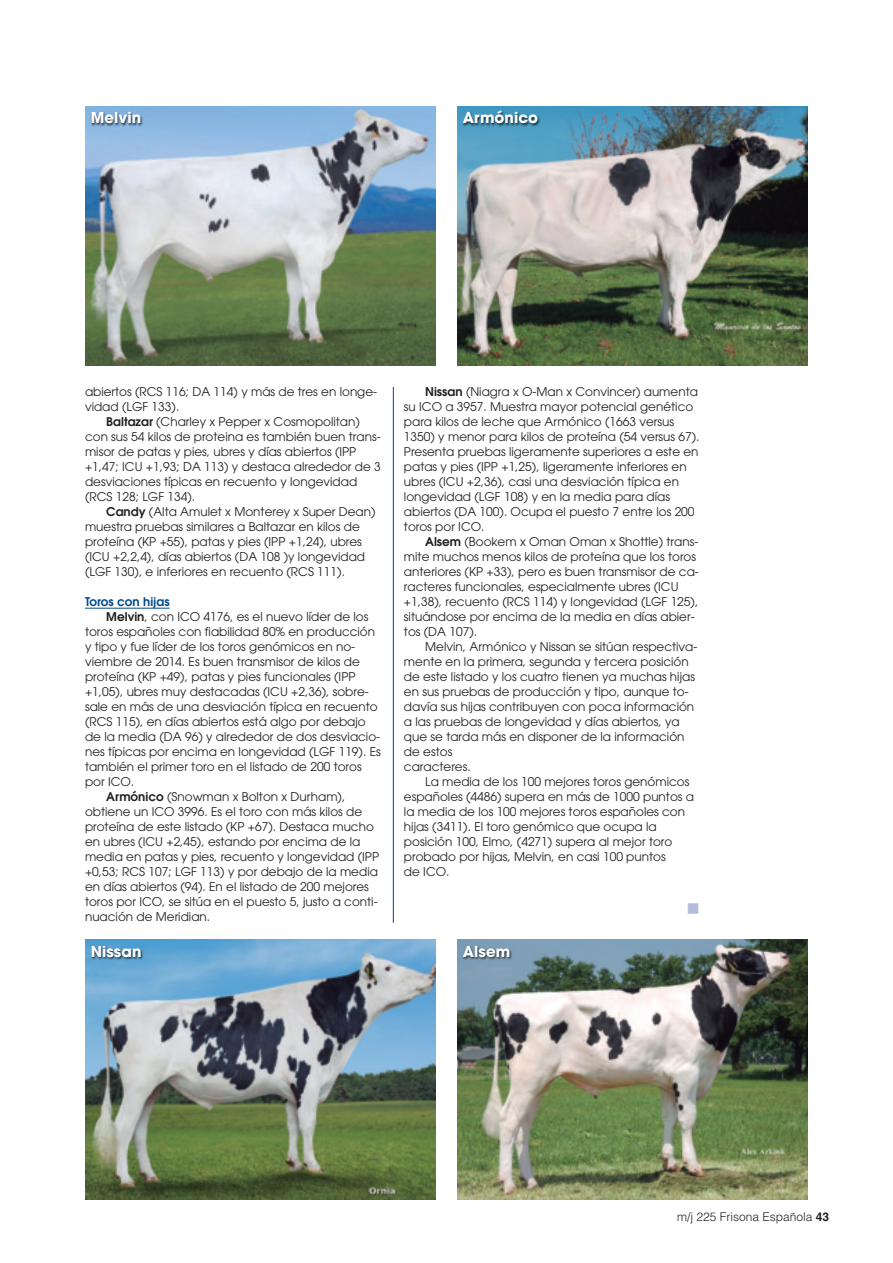
<style>
.page{position:relative;width:893px;height:1263px;background:#fff}
.page>*{position:absolute;margin:0;border:0;box-sizing:border-box;transform-origin:0 0}
.t1{font:18px "Wingdings";color:#b0bcd9}
.t2{font:700 15px "Avant Garde";color:#fff}
.t3{font:12px/15px "Avant Garde";color:#231f20}
.t4{font:300 12px "Helvetica";color:#231f20}
.t5{font:600 12px "Avant Garde";color:#004a8b}
.s1{font-weight:600}
.s2{font-weight:700}
</style>
<div class="page">
<hr style="left:85px;top:608px;width:85px;height:1px;background:#004a8b">
<img style="left:85px;top:106px;width:351px;height:260px">
<img style="left:85px;top:940px;width:351px;height:259px">
<img style="left:457px;top:106px;width:351px;height:260px">
<img style="left:457px;top:940px;width:351px;height:259px">
<hr style="left:393px;top:387px;width:1px;height:536px;background:#004a8b">
<img style="left:457px;top:106px;width:97px;height:30px">
<img style="left:457px;top:939px;width:76px;height:31px">
<img style="left:85px;top:106px;width:97px;height:30px">
<img style="left:85px;top:939px;width:97px;height:31px">
<p class="t2" style="left:91px;top:112px;width:52px">Melvin</p>
<p class="t2" style="left:463px;top:112px;width:77px">Armónico</p>
<p class="t3" style="left:85px;top:385px;width:294px">abiertos (RCS 116; DA 114) y más de tres en longe&shy;vidad (LGF 133).</p>
<p class="t3" style="left:85px;top:415px;width:297px;text-indent:21px"><span class="s1">Baltazar</span> (Charley x Pepper x Cosmopolitan) con sus 54 kilos de proteina es también buen trans&shy;misor de patas y pies, ubres y días abiertos (IPP +1,47; ICU +1,93; DA 113) y destaca alrededor de 3 desviaciones típicas en recuento y longevidad (RCS 128; LGF 134).</p>
<p class="t3" style="left:85px;top:505px;width:292px;text-indent:21px"><span class="s1">Candy</span> (Alta Amulet x Monterey x Super Dean) muestra pruebas similares a Baltazar en kilos de proteína (KP +55), patas y pies (IPP +1,24), ubres (ICU +2,2,4), días abiertos (DA 108 )y longevidad (LGF 130), e inferiores en recuento (RCS 111).</p>
<p class="t5" style="left:85px;top:597px;width:86px">Toros con hijas</p>
<p class="t3" style="left:106px;top:610px;width:264px"><span class="s1">Melvin</span>, con ICO 4176, es el nuevo líder de los</p>
<p class="t3" style="left:85px;top:625px;width:292px">toros españoles con fiabilidad 80% en producción</p>
<p class="t3" style="left:85px;top:640px;width:272px">y tipo y fue líder de los toros genómicos en no-</p>
<p class="t3" style="left:85px;top:655px;width:276px">viembre de 2014. Es buen transmisor de kilos de</p>
<p class="t3" style="left:85px;top:670px;width:272px">proteína (KP +49), patas y pies funcionales (IPP</p>
<p class="t3" style="left:85px;top:685px;width:285px">+1,05), ubres muy destacadas (ICU +2,36), sobre-</p>
<p class="t3" style="left:85px;top:700px;width:294px">sale en más de una desviación típica en recuento</p>
<p class="t3" style="left:85px;top:715px;width:282px">(RCS 115), en días abiertos está algo por debajo</p>
<p class="t3" style="left:85px;top:730px;width:297px">de la media (DA 96) y alrededor de dos desviacio-</p>
<p class="t3" style="left:85px;top:745px;width:297px">nes típicas por encima en longevidad (LGF 119). Es</p>
<p class="t3" style="left:85px;top:760px;width:278px">también el primer toro en el listado de 200 toros</p>
<p class="t3" style="left:85px;top:775px;width:51px">por ICO.</p>
<p class="t3" style="left:106px;top:790px;width:241px"><span class="s1">Armónico</span> (Snowman x Bolton x Durham),</p>
<p class="t3" style="left:85px;top:805px;width:279px">obtiene un ICO 3996. Es el toro con más kilos de</p>
<p class="t3" style="left:85px;top:820px;width:290px">proteína de este listado (KP +67). Destaca mucho</p>
<p class="t3" style="left:85px;top:835px;width:277px">en ubres (ICU +2,45), estando por encima de la</p>
<p class="t3" style="left:85px;top:850px;width:296px">media en patas y pies, recuento y longevidad (IPP</p>
<p class="t3" style="left:85px;top:865px;width:294px">+0,53; RCS 107; LGF 113) y por debajo de la media</p>
<p class="t3" style="left:85px;top:880px;width:285px">en días abiertos (94). En el listado de 200 mejores</p>
<p class="t3" style="left:85px;top:895px;width:294px">toros por ICO, se sitúa en el puesto 5, justo a conti-</p>
<p class="t3" style="left:85px;top:910px;width:127px">nuación de Meridian.</p>
<p class="t2" style="left:91px;top:945px;width:52px">Nissan</p>
<p class="t3" style="left:404px;top:385px;width:297px;text-indent:21px"><span class="s1">Nissan</span> (Niagra x O-Man x Convincer) aumenta su ICO a 3957. Muestra mayor potencial genético para kilos de leche que Armónico (1663 versus 1350) y menor para kilos de proteína (54 versus 67).<br>Presenta pruebas ligeramente superiores a este en patas y pies (IPP +1,25), ligeramente inferiores en ubres (ICU +2,36), casi una desviación típica en longevidad (LGF 108) y en la media para días abiertos (DA 100). Ocupa el puesto 7 entre los 200 toros por ICO.</p>
<p class="t3" style="left:404px;top:535px;width:296px;text-indent:21px"><span class="s1">Alsem</span> (Bookem x Oman Oman x Shottle) trans&shy;mite muchos menos kilos de proteína que los toros anteriores (KP +33), pero es buen transmisor de ca&shy;racteres funcionales, especialmente ubres (ICU +1,38), recuento (RCS 114) y longevidad (LGF 125), situándose por encima de la media en días abier&shy;tos (DA 107).</p>
<p class="t3" style="left:404px;top:640px;width:295px;text-indent:21px">Melvin, Armónico y Nissan se sitúan respectiva&shy;mente en la primera, segunda y tercera posición de este listado y los cuatro tienen ya muchas hijas en sus pruebas de producción y tipo, aunque to&shy;davía sus hijas contribuyen con poca información a las pruebas de longevidad y días abiertos, ya que se tarda más en disponer de la información de estos<br>caracteres.</p>
<p class="t3" style="left:404px;top:775px;width:292px;text-indent:21px">La media de los 100 mejores toros genómicos españoles (4486) supera en más de 1000 puntos a la media de los 100 mejores toros españoles con hijas (3411). El toro genómico que ocupa la posición 100, Elmo, (4271) supera al mejor toro probado por hijas, Melvin, en casi 100 puntos<br>de ICO.</p>
<h1 class="t1" style="left:686px;top:898px;width:15px">■</h1>
<p class="t2" style="left:463px;top:945px;width:49px">Alsem</p>
<p class="t4" style="left:677px;top:1206px;width:154px">m/j 225 Frisona Española <span class="s2">43</span></p>
</div>
